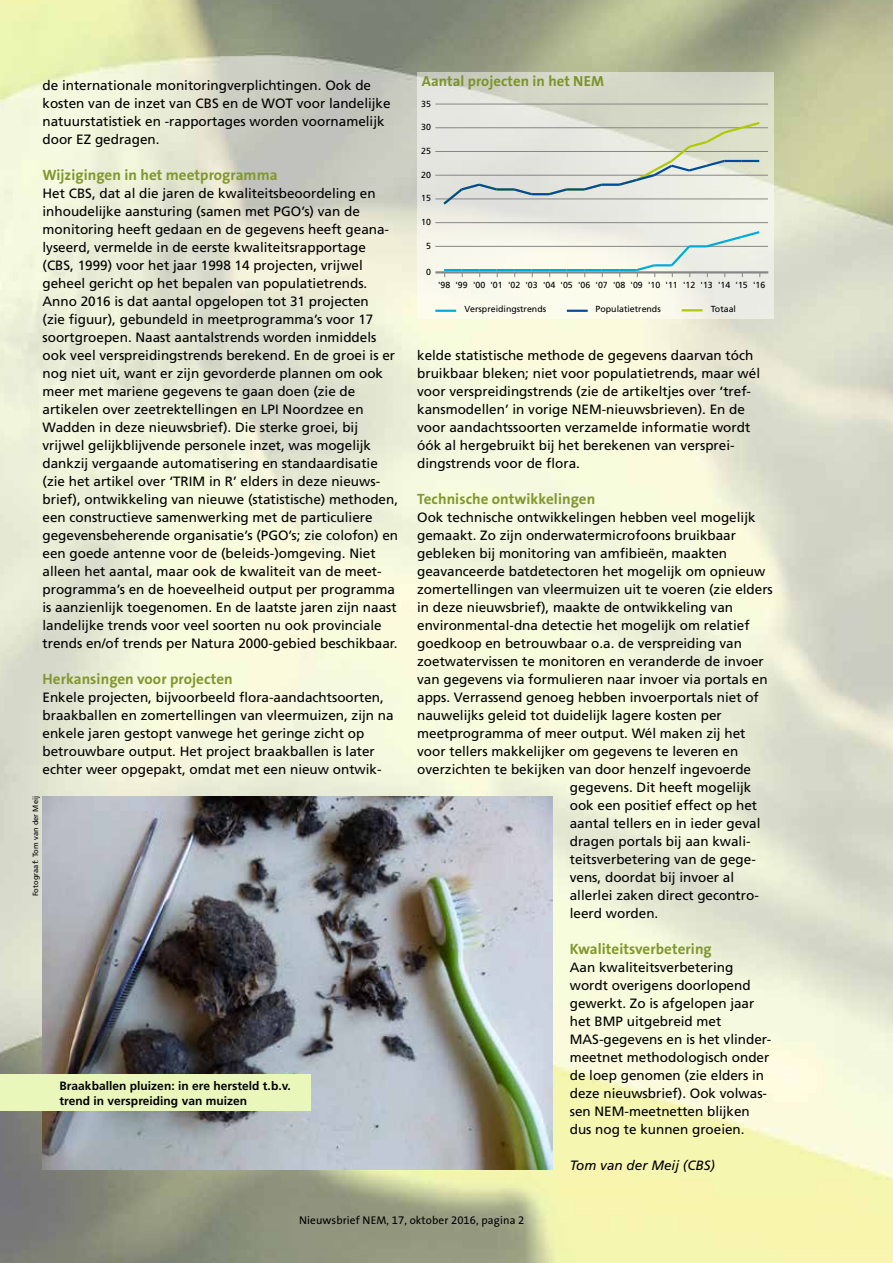
<style>
.page{position:relative;width:893px;height:1263px;background:#fff}
.page>*{position:absolute;margin:0;border:0;box-sizing:border-box;transform-origin:0 0}
.t1{font:700 15px "The Sans B LT7";letter-spacing:.005em;color:#81972f}
.t2{font:700 14.7px "The Sans B LT7";letter-spacing:.005em;color:#7c932b}
.t3{font:13.5px/18px "Frutiger LT Std";color:#000}
.t4{font:italic 13.5px "Frutiger LT Std";color:#000}
.t5{font:700 12px/14.4px "Frutiger LT Std";color:#000}
.t6{font:11.25px "The Sans B LT5 Plain";letter-spacing:.01em;color:#000}
.t7{font:8.85px "Frutiger LT Std";color:#000}
.t8{font:7.5px "Frutiger LT Std";letter-spacing:.005em;color:#000}
</style>
<div class="page">
<img style="left:0;top:0;width:893px;height:1263px">
<img style="left:43px;top:796px;width:510px;height:373px">
<div style="left:0;top:1075px;width:310px;height:36px;background:#e9f7bb"></div>
<svg style="left:418px;top:72px;width:356px;height:247px;background:#e5e7dc"></svg>
<hr style="left:435px;top:271px;width:333px;height:2px;background:#868786">
<hr style="left:435px;top:246px;width:333px;height:1px;background:#868786">
<hr style="left:435px;top:222px;width:333px;height:1px;background:#868786">
<hr style="left:435px;top:199px;width:333px;height:1px;background:#868786">
<hr style="left:435px;top:175px;width:333px;height:1px;background:#868786">
<hr style="left:435px;top:151px;width:333px;height:1px;background:#868786">
<hr style="left:435px;top:128px;width:333px;height:1px;background:#868786">
<hr style="left:435px;top:104px;width:333px;height:1px;background:#868786">
<svg style="left:444px;top:229px;width:318px;height:48px;background:#e0e8e1"></svg>
<svg style="left:441px;top:182px;width:58px;height:25px"></svg>
<hr style="left:497px;top:188px;width:17px;height:3px;background:#004b9c">
<svg style="left:511px;top:187px;width:58px;height:10px"></svg>
<hr style="left:567px;top:188px;width:17px;height:3px;background:#004b9c">
<svg style="left:581px;top:120px;width:181px;height:72px;background:#d7dccd"></svg>
<hr style="left:682px;top:309px;width:21px;height:2px;background:#afca00">
<hr style="left:435px;top:310px;width:21px;height:2px;background:#00abd9">
<hr style="left:567px;top:310px;width:21px;height:2px;background:#004b9c">
<p class="t3" style="left:43px;top:76px;width:350px">de internationale monitoringverplichtingen. Ook de kosten van de inzet van CBS en de WOT voor landelijke natuurstatistiek en -rapportages worden voornamelijk door EZ gedragen.</p>
<p class="t1" style="left:43px;top:165px;width:237px">Wijzigingen in het meetprogramma</p>
<p class="t3" style="left:43px;top:184px;width:357px">Het CBS, dat al die jaren de kwaliteitsbeoordeling en inhoudelijke aansturing (samen met PGO’s) van de monitoring heeft gedaan en de gegevens heeft geana&shy;lyseerd, vermelde in de eerste kwaliteitsrapportage (CBS, 1999) voor het jaar 1998 14 projecten, vrijwel geheel gericht op het bepalen van populatietrends.<br>Anno 2016 is dat aantal opgelopen tot 31 projecten<br>(zie figuur), gebundeld in meetprogramma’s voor 17 soortgroepen. Naast aantalstrends worden inmiddels ook veel verspreidingstrends berekend. En de groei is er nog niet uit, want er zijn gevorderde plannen om ook meer met mariene gegevens te gaan doen (zie de artikelen over zeetrektellingen en LPI Noordzee en Wadden in deze nieuwsbrief). Die sterke groei, bij vrijwel gelijkblijvende personele inzet, was mogelijk dankzij vergaande automatisering en standaardisatie (zie het artikel over ‘TRIM in R’ elders in deze nieuws&shy;brief), ontwikkeling van nieuwe (statistische) methoden, een constructieve samenwerking met de particuliere gegevensbeherende organisatie’s (PGO’s; zie colofon) en een goede antenne voor de (beleids-)omgeving. Niet alleen het aantal, maar ook de kwaliteit van de meet&shy;programma’s en de hoeveelheid output per programma is aanzienlijk toegenomen. En de laatste jaren zijn naast landelijke trends voor veel soorten nu ook provinciale trends en/of trends per Natura 2000-gebied beschikbaar.</p>
<p class="t1" style="left:43px;top:669px;width:192px">Herkansingen voor projecten</p>
<p class="t3" style="left:43px;top:688px;width:353px">Enkele projecten, bijvoorbeeld flora-aandachtsoorten, braakballen en zomertellingen van vleermuizen, zijn na enkele jaren gestopt vanwege het geringe zicht op betrouwbare output. Het project braakballen is later echter weer opgepakt, omdat met een nieuw ontwik-</p>
<p class="t8" style="left:31px;top:896px;width:102px;rotate:-90deg">Fotograaf: Tom van der Meij</p>
<p class="t5" style="left:60px;top:1079px;width:233px">Braakballen pluizen: in ere hersteld t.b.v. trend in verspreiding van muizen</p>
<p class="t2" style="left:422px;top:72px;width:184px">Aantal projecten in het NEM</p>
<p class="t7" style="left:421px;top:98px;width:11px">35</p>
<p class="t7" style="left:421px;top:122px;width:11px">30</p>
<p class="t7" style="left:421px;top:146px;width:11px">25</p>
<p class="t7" style="left:421px;top:169px;width:11px">20</p>
<p class="t7" style="left:421px;top:193px;width:11px">15</p>
<p class="t7" style="left:421px;top:217px;width:11px">10</p>
<p class="t7" style="left:426px;top:241px;width:6px">5</p>
<p class="t7" style="left:426px;top:267px;width:6px">0</p>
<p class="t7" style="left:438px;top:280px;width:329px">'98 '99 '00 '01 '02 '03 '04 '05 '06 '07 '08 '09 '10 '11 '12 '13 '14 '15 '16</p>
<p class="t7" style="left:465px;top:304px;width:83px">Verspreidingstrends</p>
<p class="t7" style="left:596px;top:304px;width:67px">Populatietrends</p>
<p class="t7" style="left:711px;top:304px;width:27px">Totaal</p>
<p class="t3" style="left:417px;top:346px;width:344px">kelde statistische methode de gegevens daarvan tóch bruikbaar bleken; niet voor populatietrends, maar wél voor verspreidingstrends (zie de artikeltjes over ‘tref&shy;kansmodellen’ in vorige NEM-nieuwsbrieven). En de voor aandachtssoorten verzamelde informatie wordt óók al hergebruikt bij het berekenen van versprei&shy;dingstrends voor de flora.</p>
<p class="t1" style="left:417px;top:489px;width:179px">Technische ontwikkelingen</p>
<p class="t3" style="left:417px;top:508px;width:340px">Ook technische ontwikkelingen hebben veel mogelijk</p>
<p class="t3" style="left:417px;top:526px;width:320px">gemaakt. Zo zijn onderwatermicrofoons bruikbaar</p>
<p class="t3" style="left:417px;top:544px;width:311px">gebleken bij monitoring van amfibieën, maakten</p>
<p class="t3" style="left:417px;top:562px;width:350px">geavanceerde batdetectoren het mogelijk om opnieuw</p>
<p class="t3" style="left:417px;top:580px;width:357px">zomertellingen van vleermuizen uit te voeren (zie elders</p>
<p class="t3" style="left:417px;top:598px;width:317px">in deze nieuwsbrief), maakte de ontwikkeling van</p>
<p class="t3" style="left:417px;top:616px;width:334px">environmental-dna detectie het mogelijk om relatief</p>
<p class="t3" style="left:417px;top:634px;width:326px">goedkoop en betrouwbaar o.a. de verspreiding van</p>
<p class="t3" style="left:417px;top:652px;width:348px">zoetwatervissen te monitoren en veranderde de invoer</p>
<p class="t3" style="left:417px;top:670px;width:352px">van gegevens via formulieren naar invoer via portals en</p>
<p class="t3" style="left:417px;top:688px;width:343px">apps. Verrassend genoeg hebben invoerportals niet of</p>
<p class="t3" style="left:417px;top:706px;width:306px">nauwelijks geleid tot duidelijk lagere kosten per</p>
<p class="t3" style="left:417px;top:724px;width:330px">meetprogramma of meer output. Wél maken zij het</p>
<p class="t3" style="left:417px;top:742px;width:323px">voor tellers makkelijker om gegevens te leveren en</p>
<p class="t3" style="left:417px;top:760px;width:335px">overzichten te bekijken van door henzelf ingevoerde</p>
<p class="t3" style="left:570px;top:778px;width:183px">gegevens. Dit heeft mogelijk</p>
<p class="t3" style="left:570px;top:796px;width:189px">ook een positief effect op het</p>
<p class="t3" style="left:570px;top:814px;width:192px">aantal tellers en in ieder geval</p>
<p class="t3" style="left:570px;top:832px;width:182px">dragen portals bij aan kwali-</p>
<p class="t3" style="left:570px;top:850px;width:188px">teitsverbetering van de gege-</p>
<p class="t3" style="left:570px;top:868px;width:166px">vens, doordat bij invoer al</p>
<p class="t3" style="left:570px;top:886px;width:191px">allerlei zaken direct gecontro-</p>
<p class="t3" style="left:570px;top:904px;width:90px">leerd worden.</p>
<p class="t1" style="left:570px;top:939px;width:144px">Kwaliteitsverbetering</p>
<p class="t3" style="left:570px;top:958px;width:203px">Aan kwaliteitsverbetering wordt overigens doorlopend gewerkt. Zo is afgelopen jaar het BMP uitgebreid met<br>MAS-gegevens en is het vlinder&shy;meetnet methodologisch onder de loep genomen (zie elders in deze nieuwsbrief). Ook volwas&shy;sen NEM-meetnetten blijken dus nog te kunnen groeien.</p>
<p class="t4" style="left:570px;top:1157px;width:147px">Tom van der Meij (CBS)</p>
<p class="t6" style="left:299px;top:1213px;width:227px">Nieuwsbrief NEM, 17, oktober 2016, pagina 2</p>
</div>
